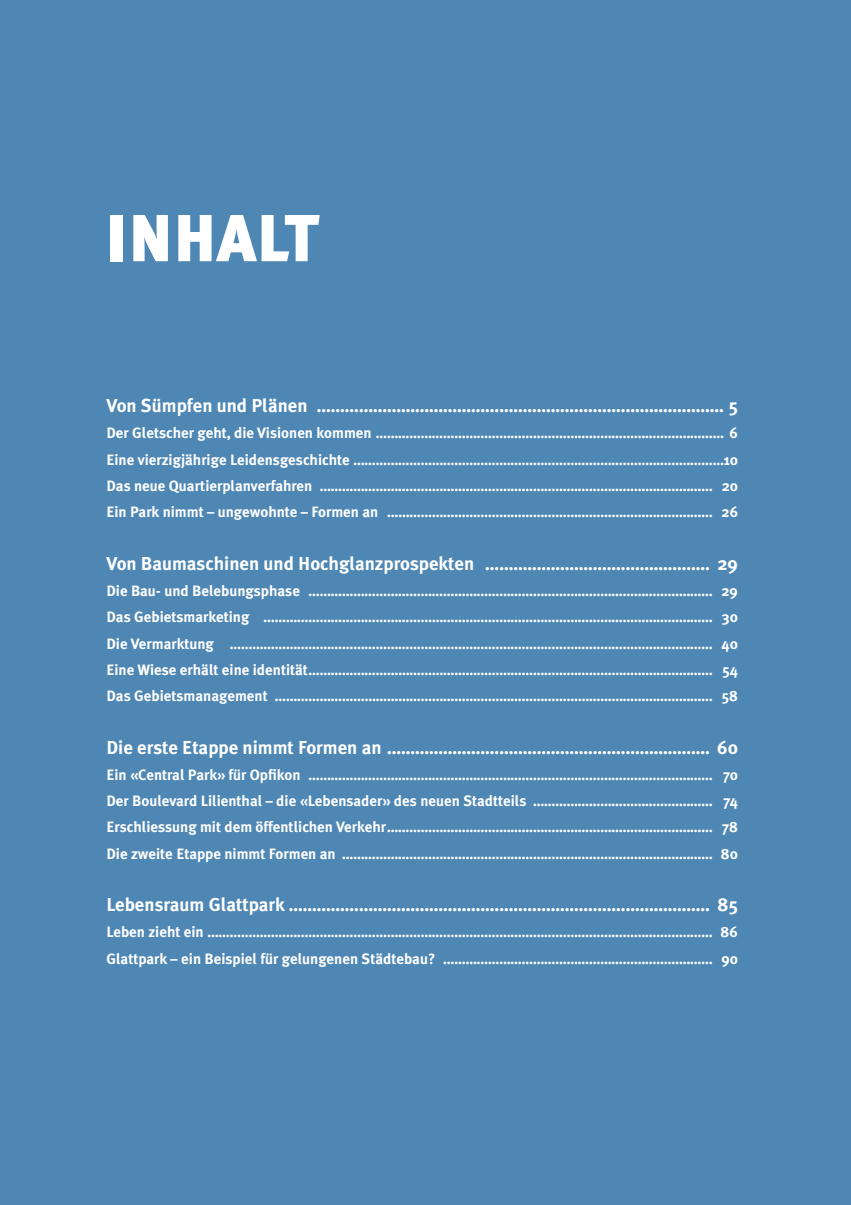
<style>
.page{position:relative;width:851px;height:1205px;background:#fff}
.page>*{position:absolute;margin:0;border:0;box-sizing:border-box;transform-origin:0 0}
.t1{font:900 66.25px "Meta Plus";color:#fff}
.t2{font:700 18.75px "Meta Plus";color:#fff}
.t3{font:700 15px/26.2px "Meta Plus";color:#fff;text-align:justify}
</style>
<div class="page">
<div style="left:0;top:0;width:850px;height:1205px;background:#4f87b4"></div>
<h1 class="t1" style="left:105px;top:199px;width:215px">INHALT</h1>
<p class="t2" style="left:106px;top:395px;width:633px">Von Sümpfen und Plänen …………………………………………………………………………… 5</p>
<p class="t3" style="left:106px;top:420px;width:633px">Der Gletscher geht, die Visionen kommen ………………………………………………………………………………… 6<br>Eine vierzigjährige Leidensgeschichte ………………………………………………………………………………………10<br>Das neue Quartierplanverfahren …………………………………………………………………………………………… 20<br>Ein Park nimmt – ungewohnte – Formen an …………………………………………………………………………… 26</p>
<p class="t2" style="left:106px;top:552px;width:633px">Von Baumaschinen und Hochglanzprospekten ………………………………………… 29</p>
<p class="t3" style="left:106px;top:577px;width:633px">Die Bau- und Belebungsphase ……………………………………………………………………………………………… 29<br>Das Gebietsmarketing ………………………………………………………………………………………………………… 30<br>Die Vermarktung ………………………………………………………………………………………………………………… 40<br>Eine Wiese erhält eine identität……………………………………………………………………………………………… 54<br>Das Gebietsmanagement ……………………………………………………………………………………………………… 58</p>
<p class="t2" style="left:106px;top:736px;width:633px">Die erste Etappe nimmt Formen an …………………………………………………………… 60</p>
<p class="t3" style="left:106px;top:761px;width:633px">Ein «Central Park» für Opfikon ……………………………………………………………………………………………… 70<br>Der Boulevard Lilienthal – die «Lebensader» des neuen Stadtteils ………………………………………… 74<br>Erschliessung mit dem öffentlichen Verkehr…………………………………………………………………………… 78<br>Die zweite Etappe nimmt Formen an ……………………………………………………………………………………… 80</p>
<p class="t2" style="left:106px;top:894px;width:633px">Lebensraum Glattpark ……………………………………………………………………………… 85</p>
<p class="t3" style="left:106px;top:919px;width:633px">Leben zieht ein ……………………………………………………………………………………………………………………… 86<br>Glattpark – ein Beispiel für gelungenen Städtebau? ……………………………………………………………… 90</p>
</div>
